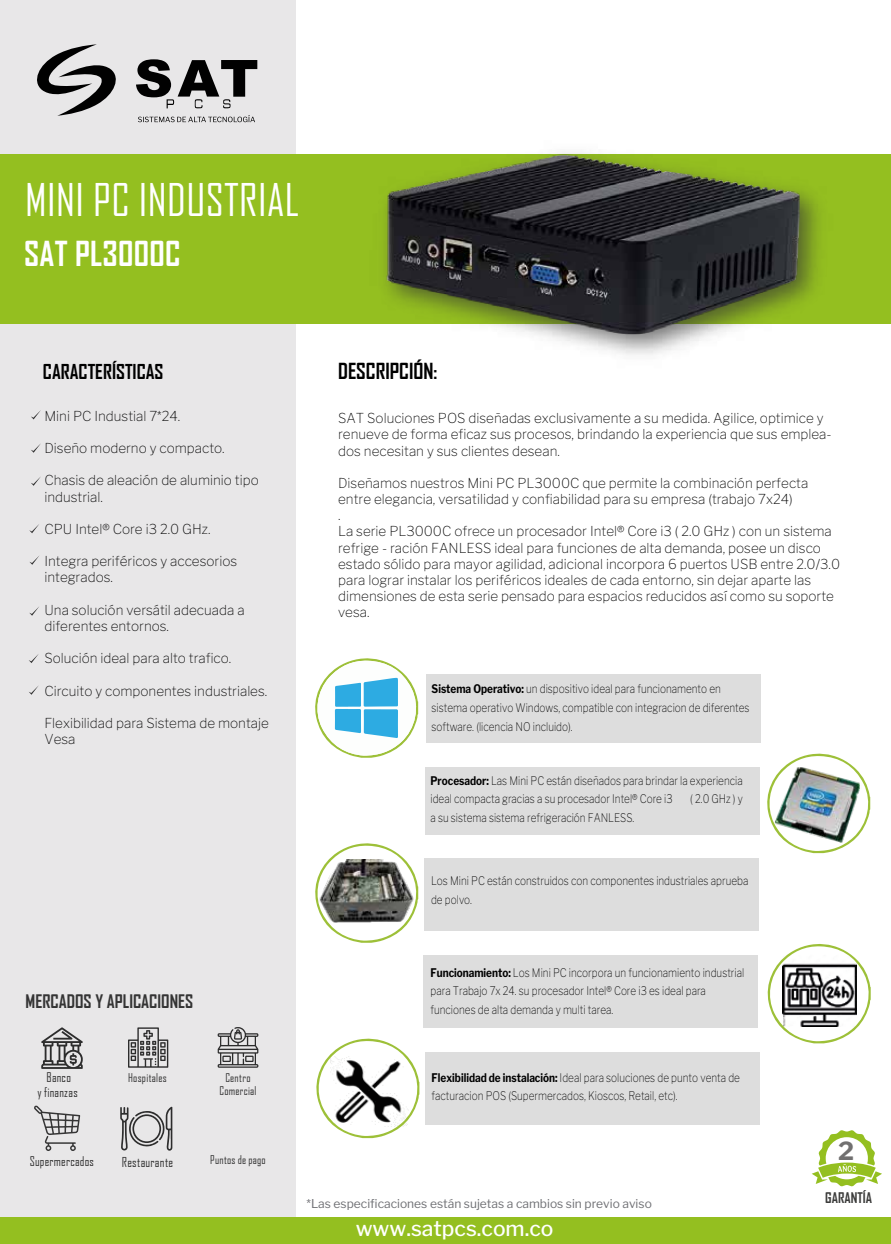
<style>
.page{position:relative;width:891px;height:1244px;background:#fff}
.page>*{position:absolute;margin:0;border:0;box-sizing:border-box;transform-origin:0 0}
.t1{font:43.2px "Agency FB";letter-spacing:.01em;color:#fff}
.t2{font:700 33px "Agency FB";letter-spacing:.01em;color:#fff}
.t3{font:700 24.75px "Libre Franklin";color:#717070}
.t4{font:700 21.15px "Agency FB";color:#000}
.t5{font:500 21px "Libre Franklin";color:#fff}
.t6{font:700 19.65px "Agency FB";color:#000}
.t7{font:700 17.85px "Agency FB";color:#343434}
.t8{font:700 14.1px "Agency FB";color:#3c3c3b}
.t9{font:100 13.65px/16.2px "Libre Franklin";color:#000}
.t10{font:13.2px "Agency FB";letter-spacing:.025em;color:#343434;scale:.95 1}
.t11{font:12.75px/14.5px "Agency FB";letter-spacing:.02em;color:#343434;text-align:center;scale:.95 1}
.t12{font:12.15px "Libre Franklin";color:#6f7074}
.t13{font:100 11.85px/18.8px "Libre Franklin";color:#000;scale:.85 1}
.t14{font:100 11.85px/18.8px "Libre Franklin";color:#000;scale:.84 1}
.t15{font:11.55px/13.2px "Agency FB";letter-spacing:.025em;color:#343434;text-align:center;scale:.95 1}
.s1{font-weight:700}
</style>
<div class="page">
<div style="left:425px;top:1052px;width:334px;height:73px;background:#ddd"></div>
<div style="left:423px;top:955px;width:334px;height:73px;background:#ddd"></div>
<div style="left:424px;top:858px;width:334px;height:73px;background:#ddd"></div>
<div style="left:425px;top:767px;width:334px;height:67px;background:#ddd"></div>
<div style="left:0;top:0;width:295px;height:1240px;background:#e8e7e8"></div>
<svg style="left:37px;top:44px;width:79px;height:72px"></svg>
<svg style="left:136px;top:59px;width:121px;height:49px"></svg>
<svg style="left:138px;top:115px;width:117px;height:7px"></svg>
<svg style="left:31px;top:410px;width:10px;height:9px"></svg>
<svg style="left:31px;top:443px;width:10px;height:10px"></svg>
<svg style="left:31px;top:476px;width:10px;height:10px"></svg>
<div style="left:0;top:1217px;width:891px;height:27px;background:#94bf20"></div>
<div style="left:0;top:154px;width:891px;height:170px;background:#94bf20"></div>
<svg style="left:29px;top:524px;width:10px;height:9px"></svg>
<svg style="left:29px;top:685px;width:10px;height:10px"></svg>
<svg style="left:812px;top:1130px;width:70px;height:56px"></svg>
<div style="left:426px;top:675px;width:334px;height:68px;background:#ddd"></div>
<svg style="left:34px;top:1105px;width:46px;height:46px"></svg>
<svg style="left:29px;top:654px;width:10px;height:9px"></svg>
<svg style="left:29px;top:607px;width:10px;height:9px"></svg>
<svg style="left:29px;top:556px;width:10px;height:9px"></svg>
<svg style="left:41px;top:1027px;width:42px;height:42px"></svg>
<svg style="left:128px;top:1027px;width:40px;height:41px"></svg>
<svg style="left:218px;top:1027px;width:40px;height:41px"></svg>
<svg style="left:120px;top:1107px;width:52px;height:44px"></svg>
<svg style="left:315px;top:658px;width:104px;height:100px"></svg>
<img style="left:384px;top:152px;width:436px;height:203px">
<svg style="left:767px;top:753px;width:104px;height:100px"></svg>
<img style="left:774px;top:766px;width:87px;height:76px">
<svg style="left:767px;top:944px;width:104px;height:99px"></svg>
<svg style="left:316px;top:1038px;width:104px;height:100px"></svg>
<svg style="left:325px;top:843px;width:83px;height:100px"></svg>
<img style="left:315px;top:859px;width:104px;height:64px">
<h1 class="t1" style="left:25px;top:174px;width:275px">MINI PC INDUSTRIAL</h1>
<h2 class="t2" style="left:24px;top:233px;width:158px">SAT PL3000C</h2>
<h3 class="t6" style="left:43px;top:360px;width:122px">CARACTERÍSTICAS</h3>
<h3 class="t4" style="left:338px;top:358px;width:101px">DESCRIPCIÓN:</h3>
<p class="t9" style="left:44px;top:408px;width:137px">Mini PC Industial 7*24.</p>
<p class="t9" style="left:44px;top:440px;width:182px">Diseño moderno y compacto.</p>
<p class="t9" style="left:44px;top:472px;width:216px">Chasis de aleación de aluminio tipo industrial.</p>
<p class="t9" style="left:44px;top:521px;width:168px">CPU Intel® Core i3 2.0 GHz.</p>
<p class="t9" style="left:44px;top:553px;width:194px">Integra periféricos y accesorios integrados.</p>
<p class="t9" style="left:44px;top:602px;width:202px">Una solución versátil adecuada a diferentes entornos.</p>
<p class="t9" style="left:44px;top:650px;width:188px">Solución ideal para alto trafico.</p>
<p class="t9" style="left:44px;top:683px;width:224px">Circuito y componentes industriales.</p>
<p class="t9" style="left:44px;top:715px;width:226px">Flexibilidad para Sistema de montaje<br>Vesa</p>
<h3 class="t7" style="left:26px;top:990px;width:169px">MERCADOS Y APLICACIONES</h3>
<p class="t11" style="left:37px;top:1070px;width:44px">Banco<br>y finanzas</p>
<p class="t15" style="left:128px;top:1071px;width:42px">Hospitales</p>
<p class="t15" style="left:219px;top:1071px;width:41px">Centro<br>Comercial</p>
<p class="t11" style="left:30px;top:1154px;width:69px">Supermercados</p>
<p class="t10" style="left:122px;top:1154px;width:56px">Restaurante</p>
<p class="t15" style="left:210px;top:1153px;width:60px">Puntos de pago</p>
<p class="t9" style="left:338px;top:410px;width:495px">SAT Soluciones POS diseñadas exclusivamente a su medida. Agilice, optimice y renueve de forma eficaz sus procesos, brindando la experiencia que sus emplea&shy;dos necesitan y sus clientes desean.</p>
<p class="t9" style="left:338px;top:475px;width:503px">Diseñamos nuestros Mini PC PL3000C que permite la combinación perfecta entre elegancia, versatilidad y confiabilidad para su empresa (trabajo 7x24)<br>.<br>La serie PL3000C ofrece un procesador Intel® Core i3 ( 2.0 GHz ) con un sistema refrige - ración FANLESS ideal para funciones de alta demanda, posee un disco estado sólido para mayor agilidad, adicional incorpora 6 puertos USB entre 2.0/3.0 para lograr instalar los periféricos ideales de cada entorno, sin dejar aparte las dimensiones de esta serie pensado para espacios reducidos así como su soporte vesa.</p>
<p class="t13" style="left:431px;top:679px;width:376px"><span class="s1">Sistema Operativo:</span> un dispositivo ideal para funcionamento en sistema operativo Windows, compatible con integracion de diferentes software. (licencia NO incluido).</p>
<p class="t14" style="left:430px;top:771px;width:373px"><span class="s1">Procesador:</span> Las Mini PC están diseñados para brindar la experiencia ideal compacta gracias a su procesador Intel® Core i3</p>
<p class="t14" style="left:690px;top:790px;width:64px">( 2.0 GHz ) y</p>
<p class="t14" style="left:430px;top:808px;width:244px">a su sistema sistema refrigeración FANLESS.</p>
<p class="t13" style="left:431px;top:872px;width:375px">Los Mini PC están construidos con componentes industriales aprueba de polvo.</p>
<p class="t13" style="left:430px;top:963px;width:371px"><span class="s1">Funcionamiento:</span> Los Mini PC incorpora un funcionamiento industrial para Trabajo 7x 24. su procesador Intel® Core i3 es ideal para funciones de alta demanda y multi tarea.</p>
<p class="t13" style="left:431px;top:1068px;width:364px"><span class="s1">Flexibilidad de instalación:</span> Ideal para soluciones de punto venta de facturacion POS (Supermercados, Kioscos, Retail, etc).</p>
<p class="t12" style="left:306px;top:1196px;width:347px">*Las especificaciones están sujetas a cambios sin previo aviso</p>
<h3 class="t5" style="left:356px;top:1216px;width:199px">www.satpcs.com.co</h3>
<h3 class="t3" style="left:838px;top:1136px;width:17px">2</h3>
<p class="t8" style="left:825px;top:1189px;width:48px">GARANTÍA</p>
</div>
